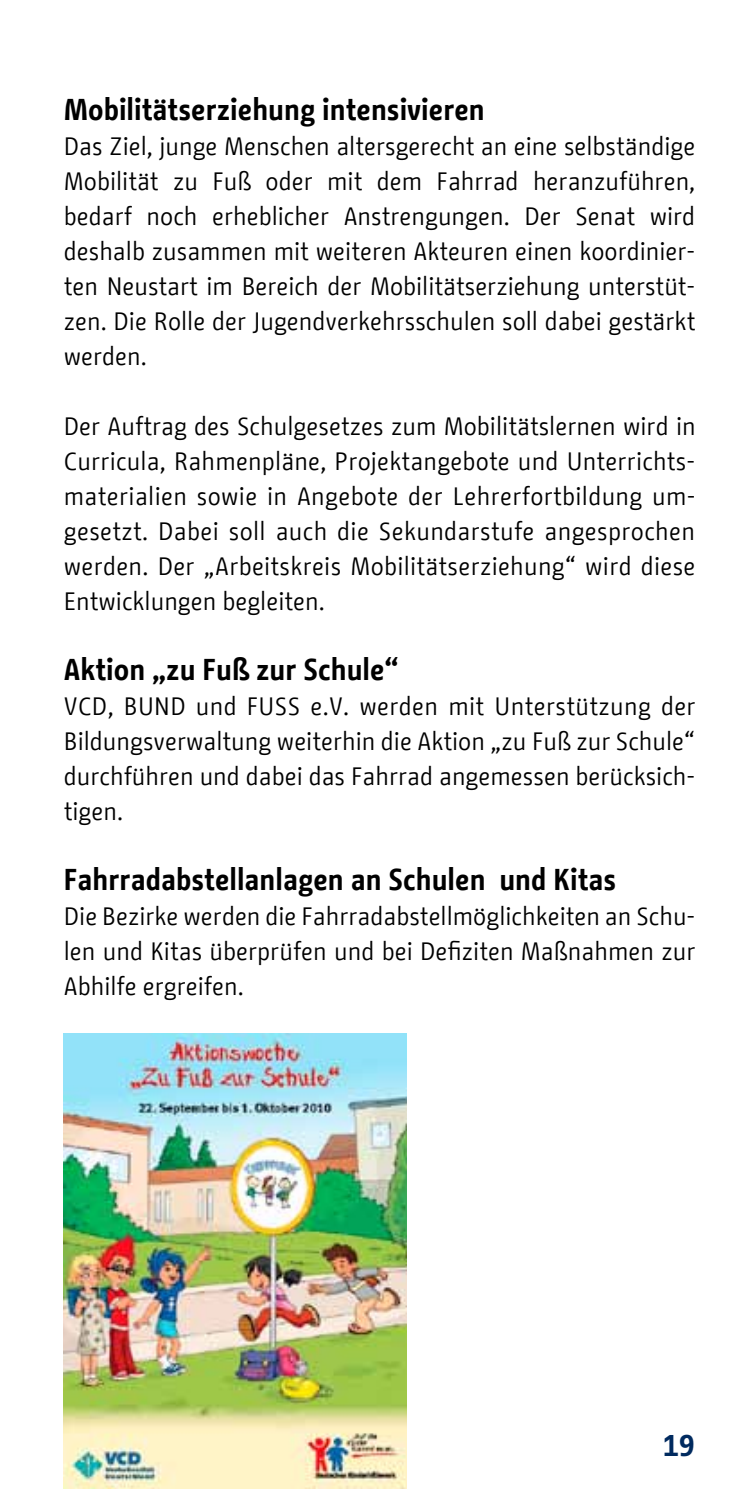
<style>
.page{position:relative;width:745px;height:1489px;background:#fff}
.page>*{position:absolute;margin:0;border:0;box-sizing:border-box;transform-origin:0 0}
._02_01_Innen_Zwische{font:700 30px "BMF Change";color:#000}
.t1{font:700 30px "BMF Change Letter";color:#002a5f}
._02_03_Innen_Fließte{font:25px/35px "BMF Change";color:#000;text-align:justify}
._02_01_Innen_Zwische-2{font:25px/35px "BMF Change";color:#000;text-align:justify}
</style>
<div class="page">
<img style="left:64px;top:1033px;width:342px;height:455px">
<p class="_02_01_Innen_Zwische" style="left:64px;top:88px;width:422px">Mobilitätserziehung intensivieren</p>
<p class="_02_01_Innen_Zwische-2" style="left:64px;top:128px;width:632px">Das Ziel, junge Menschen altersgerecht an eine selbständige Mobilität zu Fuß oder mit dem Fahrrad heranzuführen, bedarf noch erheblicher Anstrengungen. Der Senat wird deshalb zusammen mit weiteren Akteuren einen koordinier&shy;ten Neustart im Bereich der Mobilitätserziehung unterstüt&shy;zen. Die Rolle der Jugendverkehrsschulen soll dabei gestärkt werden.</p>
<p class="_02_03_Innen_Fließte" style="left:64px;top:408px;width:633px">Der Auftrag des Schulgesetzes zum Mobilitätslernen wird in Curricula, Rahmenpläne, Projektangebote und Unterrichts&shy;materialien sowie in Angebote der Lehrerfortbildung um&shy;gesetzt. Dabei soll auch die Sekundarstufe angesprochen werden. Der „Arbeitskreis Mobilitätserziehung“ wird diese Entwicklungen begleiten.</p>
<p class="_02_01_Innen_Zwische" style="left:64px;top:648px;width:336px">Aktion „zu Fuß zur Schule“</p>
<p class="_02_03_Innen_Fließte" style="left:64px;top:688px;width:633px">VCD, BUND und FUSS e.V. werden mit Unterstützung der Bildungsverwaltung weiterhin die Aktion „zu Fuß zur Schule“ durchführen und dabei das Fahrrad angemessen berücksich&shy;tigen.</p>
<p class="_02_01_Innen_Zwische" style="left:64px;top:858px;width:553px">Fahrradabstellanlagen an Schulen und Kitas</p>
<p class="_02_03_Innen_Fließte" style="left:64px;top:898px;width:632px">Die Bezirke werden die Fahrradabstellmöglichkeiten an Schu&shy;len und Kitas überprüfen und bei Defiziten Maßnahmen zur Abhilfe ergreifen.</p>
<p class="t1" style="left:661px;top:1424px;width:35px">19</p>
</div>
